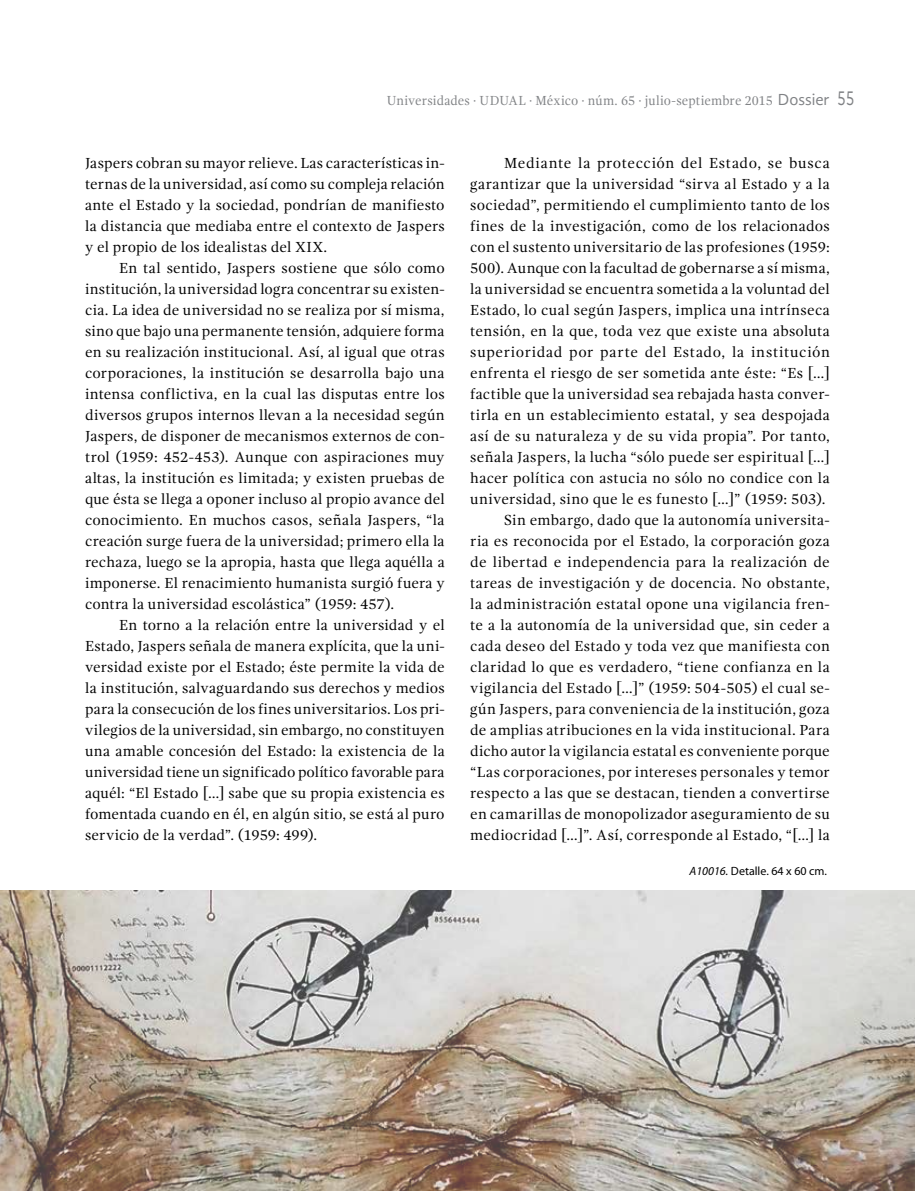
<style>
.page{position:relative;width:915px;height:1191px;background:#fff}
.page>*{position:absolute;margin:0;border:0;box-sizing:border-box;transform-origin:0 0}
.t1{font:15px/21px "Gandhi Serif";letter-spacing:.02em;color:#000;text-align:justify}
.t2{font:13.5px "Gandhi Serif";letter-spacing:.01em;color:#808285;scale:.95 1}
.t3{font:12px "Myriad Pro";color:#000}
.s1{font-family:"Gandhi Sans";font-size:16.5px}
.s2{font-family:"Gandhi Sans";font-size:21px}
.s3{font-style:italic}
</style>
<div class="page">
<img style="left:0;top:890px;width:914px;height:301px">
<p class="t2" style="left:387px;top:93px;width:493px">Universidades · UDUAL · México · núm. 65 · julio-septiembre 2015 <span class="s1">Dossier</span> <span class="s2">55</span></p>
<p class="t1" style="left:85px;top:153px;width:361px">Jaspers cobran su mayor relieve. Las características in&shy;ternas de la universidad, así como su compleja relación ante el Estado y la sociedad, pondrían de manifiesto la distancia que mediaba entre el contexto de Jaspers y el propio de los idealistas del XIX.</p>
<p class="t1" style="left:85px;top:258px;width:361px;text-indent:34px">En tal sentido, Jaspers sostiene que sólo como institución, la universidad logra concentrar su existen&shy;cia. La idea de universidad no se realiza por sí misma, sino que bajo una permanente tensión, adquiere forma en su realización institucional. Así, al igual que otras corporaciones, la institución se desarrolla bajo una intensa conflictiva, en la cual las disputas entre los diversos grupos internos llevan a la necesidad según Jaspers, de disponer de mecanismos externos de con&shy;trol (1959: 452-453). Aunque con aspiraciones muy altas, la institución es limitada; y existen pruebas de que ésta se llega a oponer incluso al propio avance del conocimiento. En muchos casos, señala Jaspers, “la creación surge fuera de la universidad; primero ella la rechaza, luego se la apropia, hasta que llega aquélla a imponerse. El renacimiento humanista surgió fuera y contra la universidad escolástica” (1959: 457).</p>
<p class="t1" style="left:85px;top:615px;width:361px;text-indent:34px">En torno a la relación entre la universidad y el Estado, Jaspers señala de manera explícita, que la uni&shy;versidad existe por el Estado; éste permite la vida de la institución, salvaguardando sus derechos y medios para la consecución de los fines universitarios. Los pri&shy;vilegios de la universidad, sin embargo, no constituyen una amable concesión del Estado: la existencia de la universidad tiene un significado político favorable para aquél: “El Estado […] sabe que su propia existencia es fomentada cuando en él, en algún sitio, se está al puro servicio de la verdad”. (1959: 499).</p>
<p class="t1" style="left:470px;top:153px;width:361px;text-align:right">Mediante la protección del Estado, se busca garantizar que la universidad “sirva al Estado y a la sociedad”, permitiendo el cumplimiento tanto de los fines de la investigación, como de los relacionados con el sustento universitario de las profesiones (1959:<br>500). Aunque con la facultad de gobernarse a sí misma, la universidad se encuentra sometida a la voluntad del Estado, lo cual según Jaspers, implica una intrínseca tensión, en la que, toda vez que existe una absoluta superioridad por parte del Estado, la institución enfrenta el riesgo de ser sometida ante éste: “Es […] factible que la universidad sea rebajada hasta conver&shy;tirla en un establecimiento estatal, y sea despojada así de su naturaleza y de su vida propia”. Por tanto, señala Jaspers, la lucha “sólo puede ser espiritual […] hacer política con astucia no sólo no condice con la universidad, sino que le es funesto […]” (1959: 503).<br>Sin embargo, dado que la autonomía universita-<br>ria es reconocida por el Estado, la corporación goza de libertad e independencia para la realización de tareas de investigación y de docencia. No obstante, la administración estatal opone una vigilancia fren&shy;te a la autonomía de la universidad que, sin ceder a cada deseo del Estado y toda vez que manifiesta con claridad lo que es verdadero, “tiene confianza en la vigilancia del Estado […]” (1959: 504-505) el cual se&shy;gún Jaspers, para conveniencia de la institución, goza de amplias atribuciones en la vida institucional. Para dicho autor la vigilancia estatal es conveniente porque “Las corporaciones, por intereses personales y temor respecto a las que se destacan, tienden a convertirse en camarillas de monopolizador aseguramiento de su mediocridad […]”. Así, corresponde al Estado, “[…] la</p>
<p class="t3" style="left:689px;top:863px;width:139px"><span class="s3">A10016.</span> Detalle. 64 x 60 cm.</p>
</div>
